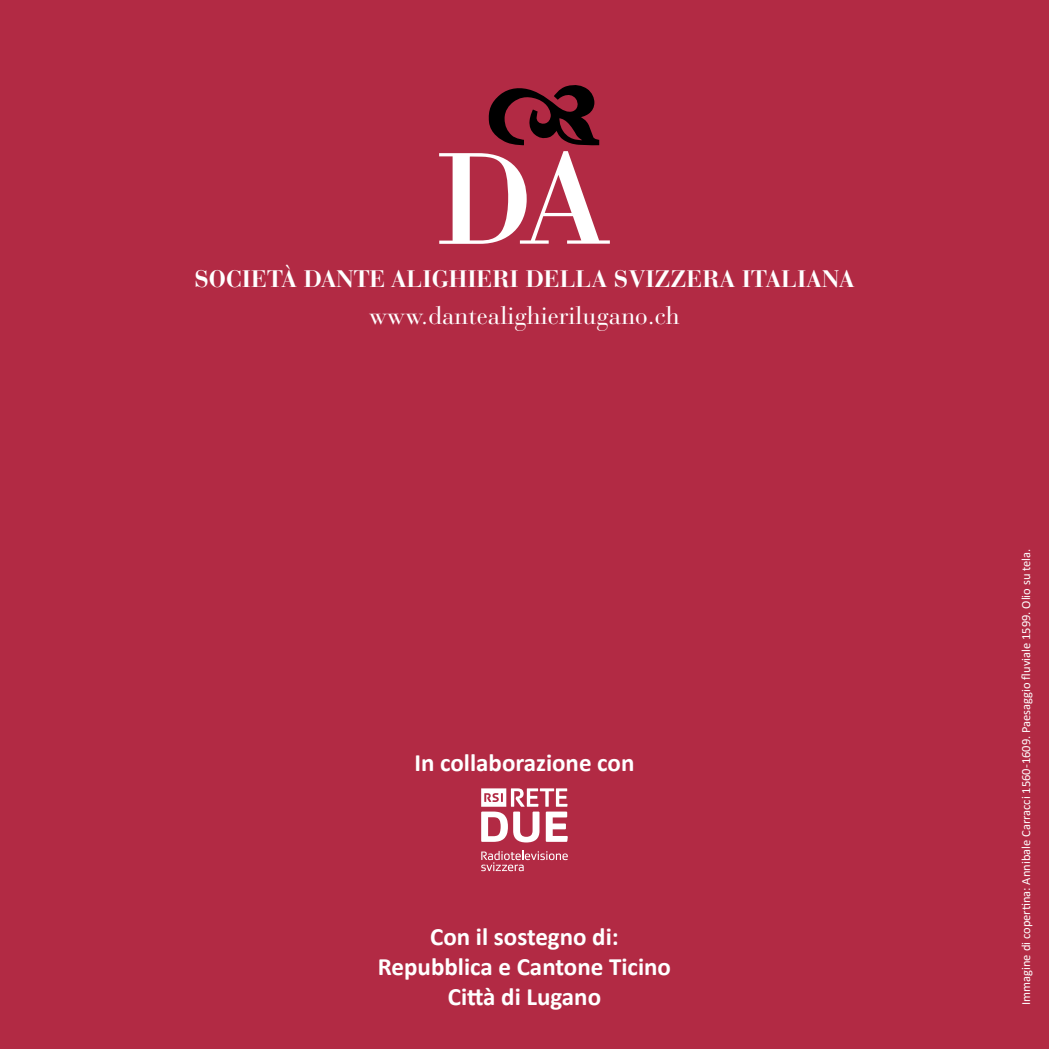
<style>
.page{position:relative;width:1049px;height:1049px;background:#b22a44}
.page>*{position:absolute;margin:0;border:0;box-sizing:border-box;transform-origin:0 0}
.t1{font:700 25px/30px "Calibri";color:#fff;text-align:center}
.t2{font:25px "Bauer Bodoni Std";color:#fff}
.t3{font:700 23.75px "Bauer Bodoni Std";color:#fff}
.t4{font:12.5px "Calibri";color:#fff}
</style>
<div class="page">
<svg style="left:488px;top:85px;width:111px;height:60px"></svg>
<svg style="left:439px;top:151px;width:171px;height:93px"></svg>
<svg style="left:481px;top:851px;width:87px;height:20px"></svg>
<svg style="left:481px;top:788px;width:87px;height:54px"></svg>
<h2 class="t3" style="left:194px;top:264px;width:662px">SOCIETÀ DANTE ALIGHIERI DELLA SVIZZERA ITALIANA</h2>
<h1 class="t2" style="left:369px;top:301px;width:312px">www.dantealighierilugano.ch</h1>
<h1 class="t1" style="left:414px;top:747px;width:222px">In collaborazione con</h1>
<h1 class="t1" style="left:378px;top:921px;width:295px">Con il sostegno di:<br>Repubblica e Cantone Ticino<br>Città di Lugano</h1>
<p class="t4" style="left:1017px;top:1005px;width:458px;rotate:-90deg">Immagine di copertina: Annibale Carracci 1560-1609. Paesaggio fluviale 1599. Olio su tela.</p>
</div>
